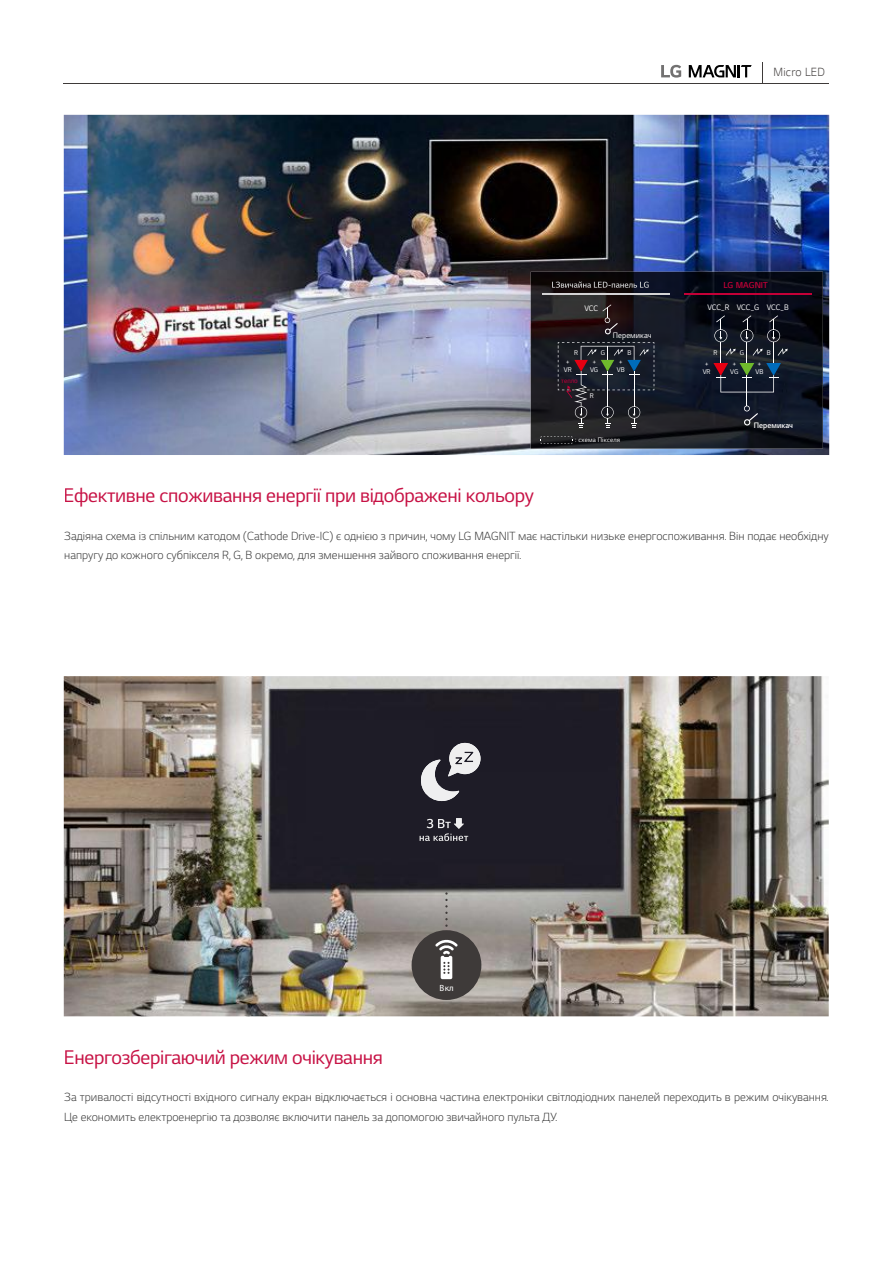
<style>
.page{position:relative;width:893px;height:1263px;background:#fff}
.page>*{position:absolute;margin:0;border:0;box-sizing:border-box;transform-origin:0 0}
.t1{font:22.5px "LG Smart";letter-spacing:-.015em;color:#c71245}
.t2{font:300 13.5px/19.5px "LG Smart";color:#333}
.t3{font:300 13.5px "LG Smart";letter-spacing:.025em;color:#3e3a39}
.t4{font:300 9.75px "LG Smart";color:#c30037}
.t5{font:9px "LG Smart";color:#fff}
.t6{font:600 9px "LG Smart";letter-spacing:.01em;color:#fff}
.t7{font:9px "Myriad Pro";color:#fff}
.t8{font:7.8px/7.8px "LG Smart";color:#fff}
.t9{font:7.8px "LG Smart";color:#c30037}
.t10{font:7.5px "LG Smart";letter-spacing:.025em;color:#fff}
</style>
<div class="page">
<svg style="left:661px;top:65px;width:20px;height:13px"></svg>
<svg style="left:689px;top:65px;width:63px;height:12px"></svg>
<hr style="left:64px;top:84px;width:765px;height:1px;background:#3e3a39">
<svg style="left:762px;top:63px;width:1px;height:21px"></svg>
<img style="left:64px;top:115px;width:765px;height:340px">
<img style="left:531px;top:272px;width:292px;height:177px">
<hr style="left:684px;top:293px;width:127px;height:1px;background:#c30037">
<hr style="left:542px;top:293px;width:128px;height:1px;background:#d3d3d4">
<svg style="left:541px;top:436px;width:32px;height:8px"></svg>
<svg style="left:552px;top:282px;width:4px;height:6px"></svg>
<img style="left:556px;top:281px;width:93px;height:7px">
<svg style="left:602px;top:304px;width:16px;height:30px"></svg>
<svg style="left:558px;top:342px;width:97px;height:86px;background:#2a2c34"></svg>
<hr style="left:746px;top:375px;width:1px;height:31px;background:#fff">
<svg style="left:744px;top:406px;width:14px;height:19px"></svg>
<svg style="left:713px;top:315px;width:75px;height:77px;background:#232833"></svg>
<img style="left:64px;top:676px;width:765px;height:340px">
<img style="left:418px;top:760px;width:41px;height:41px">
<img style="left:448px;top:743px;width:32px;height:33px">
<svg style="left:427px;top:818px;width:37px;height:11px"></svg>
<img style="left:420px;top:833px;width:48px;height:8px">
<svg style="left:445px;top:892px;width:3px;height:35px"></svg>
<div style="left:412px;top:930px;width:69px;height:70px;background:#3e3a39;border-radius:50%"></div>
<svg style="left:435px;top:939px;width:23px;height:40px"></svg>
<p class="t3" style="left:773px;top:64px;width:53px">Micro LED</p>
<p class="t5" style="left:584px;top:303px;width:15px">VCC</p>
<p class="t5" style="left:613px;top:331px;width:40px">Перемикач</p>
<p class="t8" style="left:574px;top:349px;width:5px">R</p>
<p class="t8" style="left:601px;top:349px;width:6px">G</p>
<p class="t8" style="left:627px;top:349px;width:5px">B</p>
<p class="t8" style="left:564px;top:358px;width:9px">+<br>VR</p>
<p class="t8" style="left:590px;top:358px;width:10px">+<br>VG</p>
<p class="t8" style="left:617px;top:358px;width:9px">+<br>VB</p>
<p class="t9" style="left:561px;top:377px;width:18px">тепло</p>
<p class="t8" style="left:590px;top:392px;width:5px">R</p>
<p class="t10" style="left:575px;top:436px;width:46px">: схема Пікселя</p>
<p class="t4" style="left:724px;top:279px;width:46px">LG MAGNIT</p>
<p class="t5" style="left:707px;top:303px;width:83px">VCC_R VCC_G VCC_B</p>
<p class="t8" style="left:713px;top:349px;width:5px">R</p>
<p class="t8" style="left:740px;top:349px;width:6px">G</p>
<p class="t8" style="left:767px;top:349px;width:5px">B</p>
<p class="t8" style="left:703px;top:360px;width:9px">+<br>VR</p>
<p class="t8" style="left:730px;top:360px;width:10px">+<br>VG</p>
<p class="t8" style="left:755px;top:360px;width:9px">+<br>VB</p>
<p class="t6" style="left:754px;top:420px;width:41px">Перемикач</p>
<h1 class="t1" style="left:63px;top:483px;width:472px">Ефективне споживання енергії при відображені кольору</h1>
<p class="t2" style="left:64px;top:526px;width:766px">Задіяна схема із спільним катодом (Cathode Drive-IC) є однією з причин, чому LG MAGNIT має настільки низьке енергоспоживання. Він подає необхідну напругу до кожного субпікселя R, G, B окремо, для зменшення зайвого споживання енергії.</p>
<h1 class="t1" style="left:64px;top:1045px;width:321px">Енергозберігаючий режим очікування</h1>
<p class="t7" style="left:440px;top:982px;width:16px">Вкл</p>
<p class="t2" style="left:64px;top:1087px;width:766px">За тривалості відсутності вхідного сигналу екран відключається і основна частина електроніки світлодіодних панелей переходить в режим очікування.<br>Це економить електроенергію та дозволяє включити панель за допомогою звичайного пульта ДУ.</p>
</div>
